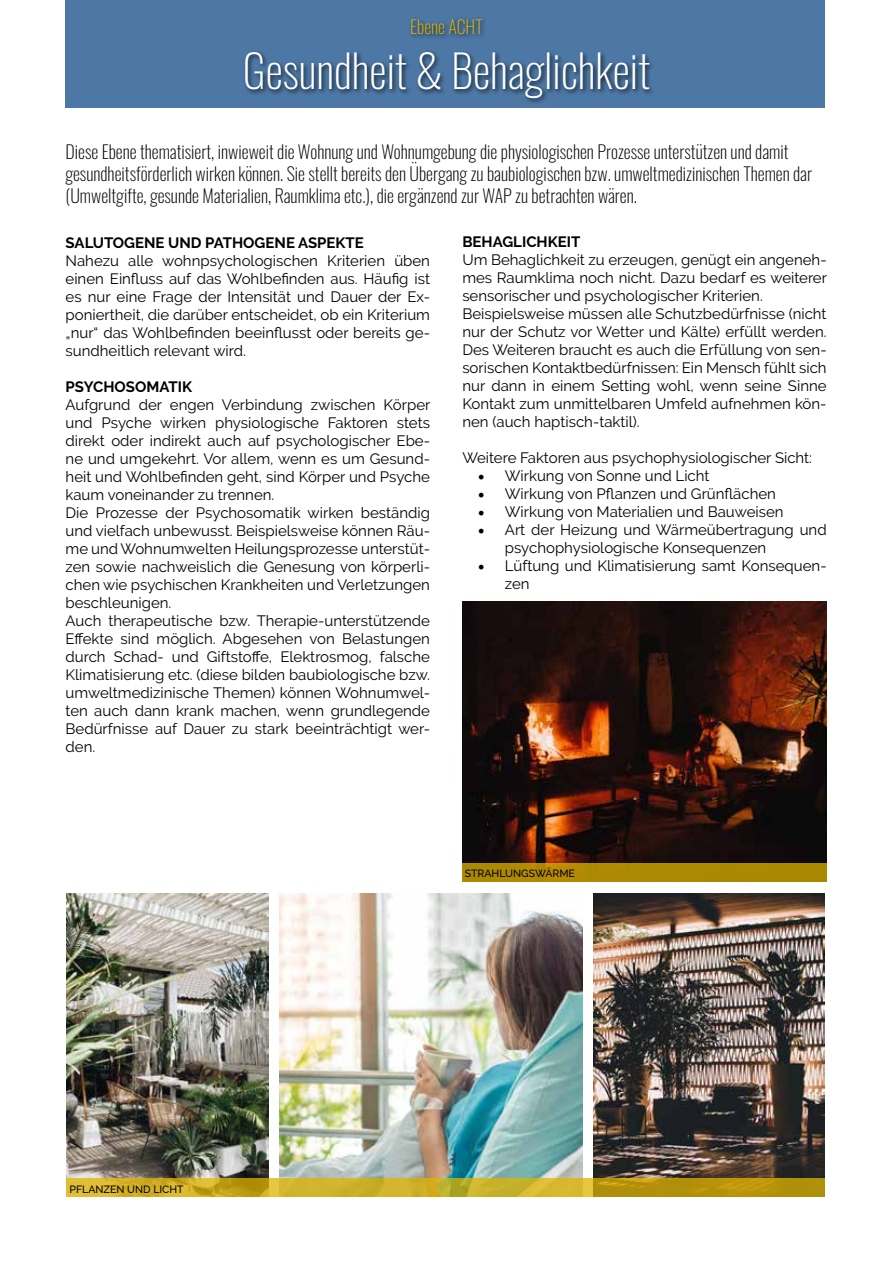
<style>
.page{position:relative;width:893px;height:1263px;background:#fff}
.page>*{position:absolute;margin:0;border:0;box-sizing:border-box;transform-origin:0 0}
.t1{font:200 45px "Oswald";color:#fff}
.t2{font:200 18px/21.6px "Oswald";color:#000}
.t3{font:200 18px "Oswald";color:#e0b400}
.t4{font:15px/18px "Raleway";color:#000}
.t5{font:700 15px "Raleway";color:#000}
.t6{font:500 10.5px "Raleway";color:#000}
.s1{font-family:"Minion Pro";font-size:18px}
</style>
<div class="page">
<img style="left:279px;top:894px;width:303px;height:284px">
<img style="left:594px;top:894px;width:231px;height:284px">
<img style="left:66px;top:894px;width:202px;height:284px">
<div style="left:66px;top:0;width:759px;height:108px;background:#4d78a5"></div>
<svg style="left:66px;top:1178px;width:759px;height:19px;background:#c7a71f"></svg>
<img style="left:462px;top:601px;width:365px;height:262px">
<div style="left:462px;top:863px;width:365px;height:19px;background:#ac8902"></div>
<div style="left:242px;top:50px;width:413px;height:55px;background:#000;opacity:.75"></div>
<div style="left:408px;top:16px;width:80px;height:24px;background:#000;opacity:.75"></div>
<p class="t3" style="left:410px;top:11px;width:74px">Ebene ACHT</p>
<h1 class="t1" style="left:243px;top:31px;width:409px">Gesundheit &amp; Behaglichkeit</h1>
<p class="t2" style="left:66px;top:139px;width:748px">Diese Ebene thematisiert, inwieweit die Wohnung und Wohnumgebung die physiologischen Prozesse unterstützen und damit gesundheitsförderlich wirken können. Sie stellt bereits den Übergang zu baubiologischen bzw. umweltmedizinischen Themen dar (Umweltgifte, gesunde Materialien, Raumklima etc.), die ergänzend zur WAP zu betrachten wären.</p>
<p class="t5" style="left:66px;top:234px;width:300px">SALUTOGENE UND PATHOGENE ASPEKTE</p>
<p class="t4" style="left:66px;top:252px;width:366px;text-align:justify">Nahezu alle wohnpsychologischen Kriterien üben einen Einfluss auf das Wohlbefinden aus. Häufig ist es nur eine Frage der Intensität und Dauer der Ex&shy;poniertheit, die darüber entscheidet, ob ein Kriterium „nur“ das Wohlbefinden beeinflusst oder bereits ge&shy;sundheitlich relevant wird.</p>
<p class="t5" style="left:66px;top:378px;width:128px">PSYCHOSOMATIK</p>
<p class="t4" style="left:66px;top:396px;width:366px">Aufgrund der engen Verbindung zwischen Körper und Psyche wirken physiologische Faktoren stets direkt oder indirekt auch auf psychologischer Ebe&shy;ne und umgekehrt. Vor allem, wenn es um Gesund&shy;heit und Wohlbefinden geht, sind Körper und Psyche kaum voneinander zu trennen.<br>Die Prozesse der Psychosomatik wirken beständig und vielfach unbewusst. Beispielsweise können Räu&shy;me und Wohnumwelten Heilungsprozesse unterstüt&shy;zen sowie nachweislich die Genesung von körperli&shy;chen wie psychischen Krankheiten und Verletzungen beschleunigen.<br>Auch therapeutische bzw. Therapie-unterstützende Effekte sind möglich. Abgesehen von Belastungen durch Schad- und Giftstoffe, Elektrosmog, falsche Klimatisierung etc. (diese bilden baubiologische bzw. umweltmedizinische Themen) können Wohnumwel&shy;ten auch dann krank machen, wenn grundlegende Bedürfnisse auf Dauer zu stark beeinträchtigt wer&shy;den.</p>
<p class="t5" style="left:462px;top:233px;width:120px">BEHAGLICHKEIT</p>
<p class="t4" style="left:462px;top:251px;width:366px">Um Behaglichkeit zu erzeugen, genügt ein angeneh&shy;mes Raumklima noch nicht. Dazu bedarf es weiterer sensorischer und psychologischer Kriterien.<br>Beispielsweise müssen alle Schutzbedürfnisse (nicht nur der Schutz vor Wetter und Kälte) erfüllt werden.<br>Des Weiteren braucht es auch die Erfüllung von sen&shy;sorischen Kontaktbedürfnissen: Ein Mensch fühlt sich nur dann in einem Setting wohl, wenn seine Sinne Kontakt zum unmittelbaren Umfeld aufnehmen kön&shy;nen (auch haptisch-taktil).</p>
<p class="t4" style="left:462px;top:449px;width:351px">Weitere Faktoren aus psychophysiologischer Sicht:</p>
<p class="t4" style="left:478px;top:467px;width:233px"><span class="s1">•</span> Wirkung von Sonne und Licht</p>
<p class="t4" style="left:478px;top:485px;width:300px"><span class="s1">•</span> Wirkung von Pflanzen und Grünflächen</p>
<p class="t4" style="left:478px;top:503px;width:307px"><span class="s1">•</span> Wirkung von Materialien und Bauweisen</p>
<p class="t4" style="left:505px;top:521px;width:323px;text-indent:-27px"><span class="s1">•</span> Art der Heizung und Wärmeübertragung und psychophysiologische Konsequenzen</p>
<p class="t4" style="left:505px;top:557px;width:323px;text-indent:-27px"><span class="s1">•</span> Lüftung und Klimatisierung samt Konsequen&shy;zen</p>
<p class="t6" style="left:465px;top:868px;width:112px">STRAHLUNGSWÄRME</p>
<p class="t6" style="left:70px;top:1183px;width:116px">PFLANZEN UND LICHT</p>
</div>
